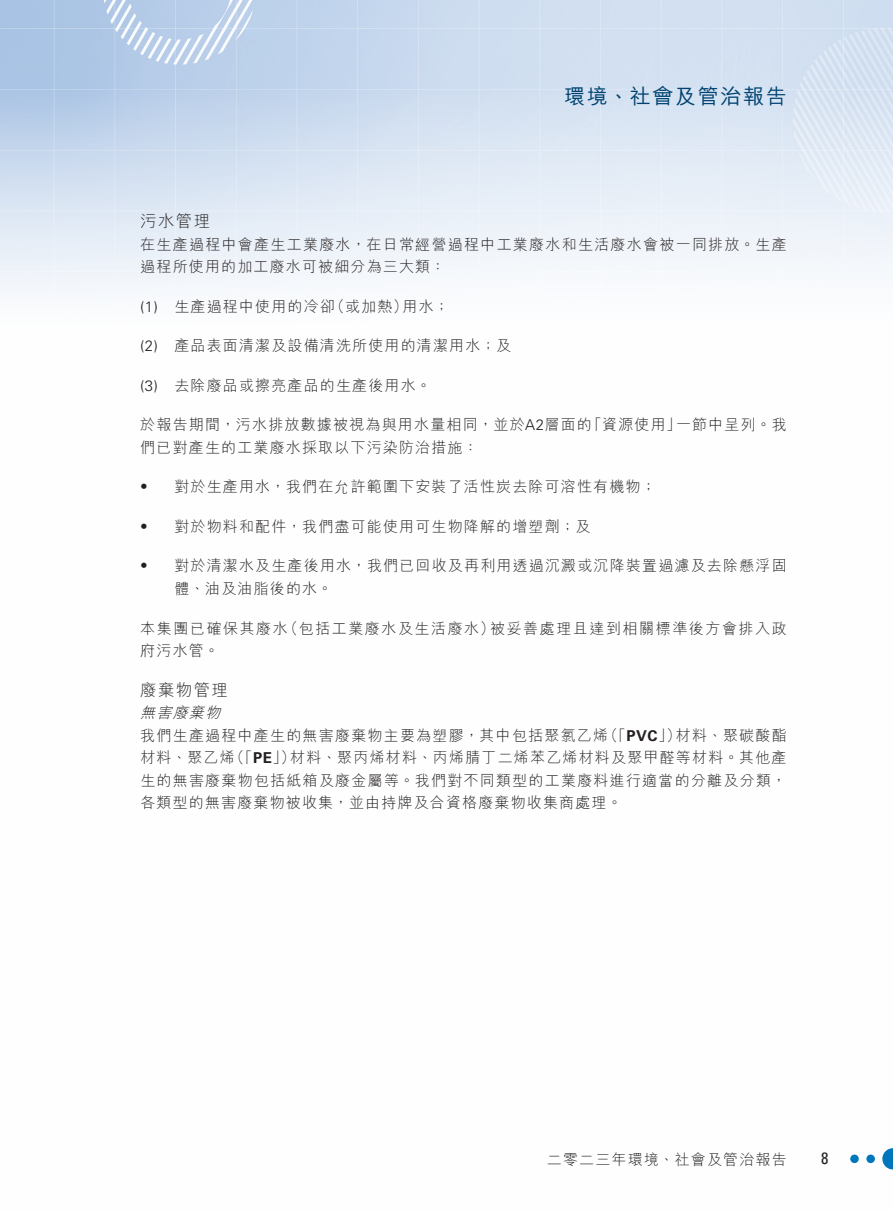
<style>
.page{position:relative;width:893px;height:1212px;background:#fff}
.page>*{position:absolute;margin:0;border:0;box-sizing:border-box;transform-origin:0 0}
.t1{font:500 21px "M Hei HK";letter-spacing:.08em;color:#004371}
.t2{font:300 16.5px "M Hei HK";letter-spacing:.08em;color:#231f20}
.t3{font:condensed 16.5px "Univers LT Std";color:#231f20}
.t4{font:300 15px/22.5px "M Hei HK";letter-spacing:.08em;color:#231f20}
.t5{font:300 15px/22.5px "M Hei HK";letter-spacing:.105em;color:#231f20}
.t6{font:300 15px "Univers LT Std";color:#231f20}
.t7{font:italic 300 15px "M Hei HK";color:#231f20}
.t8{font:300 15px "M Hei HKS";color:#231f20}
.s1{font-family:"Univers LT Std"}
.s2{font-family:"Univers LT Std";font-weight:700}
</style>
<div class="page">
<img style="left:0;top:0;width:893px;height:1170px">
<svg style="left:882px;top:1148px;width:11px;height:21px"></svg>
<div style="left:866px;top:1154px;width:9px;height:9px;background:#0077bd;border-radius:50%"></div>
<svg style="left:850px;top:1154px;width:9px;height:9px"></svg>
<h1 class="t1" style="left:564px;top:81px;width:224px">環境、社會及管治報告</h1>
<p class="t2" style="left:140px;top:213px;width:71px">污水管理</p>
<p class="t4" style="left:140px;top:233px;width:648px">在生產過程中會產生工業廢水，在日常經營過程中工業廢水和生活廢水會被一同排放。生產過程所使用的加工廢水可被細分為三大類：</p>
<p class="t4" style="left:403px;top:295px;width:48px">用水;</p>
<p class="t4" style="left:174px;top:295px;width:162px">生產過程中使用的冷卻</p>
<p class="t4" style="left:330px;top:295px;width:80px">（或加熱）</p>
<p class="t6" style="left:140px;top:297px;width:19px">1( )</p>
<p class="t6" style="left:140px;top:337px;width:19px">2( )</p>
<p class="t6" style="left:140px;top:377px;width:19px">3( )</p>
<p class="t4" style="left:174px;top:334px;width:338px">產品表面清潔及設備清洗所使用的清潔用水；及</p>
<p class="t4" style="left:174px;top:374px;width:258px">去除廢品或擦亮產品的生產後用水。</p>
<p class="t4" style="left:140px;top:413px;width:453px">於報告期間，污水排放數據被視為與用水量相同，並於<span class="s1">A2</span>層面的們已對產生的工業廢水採取以下污染防治措施：</p>
<p class="t4" style="left:174px;top:475px;width:483px">對於生產用水，我們在允許範圍下安裝了活性炭去除可溶性有機物;</p>
<p class="t4" style="left:587px;top:413px;width:96px">「資源使用」</p>
<p class="t4" style="left:676px;top:413px;width:112px">一節中呈列。我</p>
<p class="t8" style="left:137px;top:476px;width:16px">‧</p>
<p class="t8" style="left:137px;top:516px;width:16px">‧</p>
<p class="t8" style="left:137px;top:555px;width:16px">‧</p>
<p class="t4" style="left:174px;top:515px;width:418px">對於物料和配件，我們盡可能使用可生物降解的增塑劑；及</p>
<p class="t4" style="left:174px;top:554px;width:614px">對於清潔水及生產後用水，我們已回收及再利用透過沉澱或沉降裝置過濾及去除懸浮固</p>
<p class="t4" style="left:174px;top:577px;width:160px">體、油及油脂後的水。</p>
<p class="t5" style="left:283px;top:616px;width:213px">（包括工業廢水及生活廢水）</p>
<p class="t5" style="left:490px;top:616px;width:298px">被妥善處理且達到相關標準後方會排入政</p>
<p class="t5" style="left:140px;top:616px;width:149px">本集團已確保其廢水府污水管。</p>
<p class="t2" style="left:140px;top:681px;width:89px">廢棄物管理</p>
<p class="t7" style="left:140px;top:705px;width:85px">無害廢棄物</p>
<p class="t4" style="left:603px;top:723px;width:79px">（「<span class="s2">PVC</span>」）</p>
<p class="t4" style="left:290px;top:723px;width:498px;text-indent:-150px">我們生產過程中產生的無害廢棄物主要為塑膠，其中包括聚氯乙烯<br>材料、聚丙烯材料、丙烯腈丁二烯苯乙烯材料及聚甲醛等材料。其他產</p>
<p class="t4" style="left:676px;top:723px;width:112px">材料、聚碳酸酯</p>
<p class="t4" style="left:230px;top:746px;width:67px">（「<span class="s2">PE</span>」）</p>
<p class="t4" style="left:140px;top:746px;width:648px">材料、聚乙烯<br>生的無害廢棄物包括紙箱及廢金屬等。我們對不同類型的工業廢料進行適當的分離及分類，各類型的無害廢棄物被收集，並由持牌及合資格廢棄物收集商處理。</p>
<p class="t4" style="left:547px;top:1147px;width:241px">二零二三年環境、社會及管治報告</p>
<p class="t3" style="left:821px;top:1148px;width:9px">8</p>
</div>
